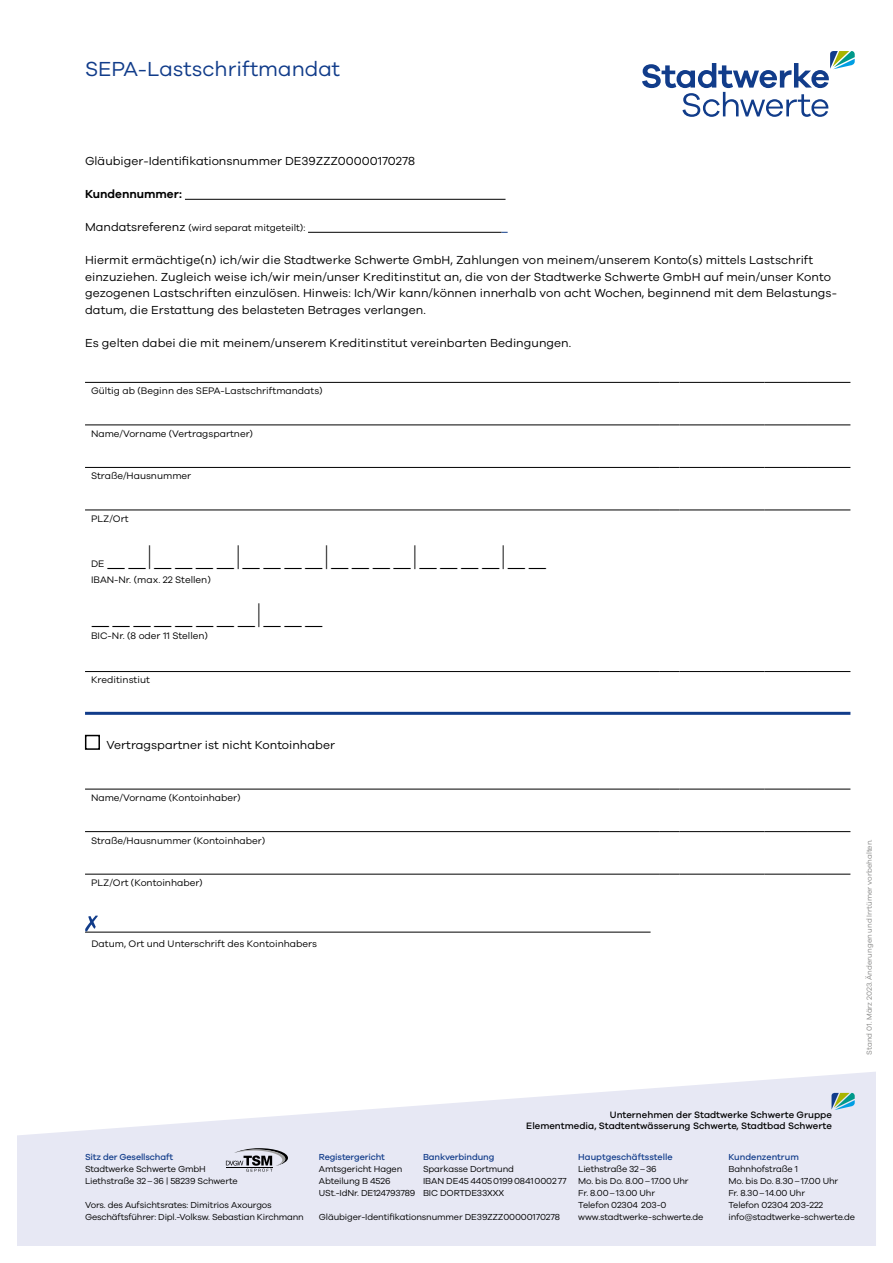
<style>
.page{position:relative;width:893px;height:1263px;background:#fff}
.page>*{position:absolute;margin:0;border:0;box-sizing:border-box;transform-origin:0 0}
.t1{font:21px "Galano Grotesque";color:#113c8a}
.t2{font:17.1px "Galano Grotesque";color:#000;scale:2.17 1}
.t3{font:12px/16.5px "Galano Grotesque";letter-spacing:.005em;color:#000}
.t4{font:600 12px "Galano Grotesque";color:#000}
.t5{font:9.75px "Galano Grotesque";color:#000}
.t6{font:500 9.6px/10.9px "Galano Grotesque";color:#000;text-align:right}
.t7{font:9px/12px "Galano Grotesque";letter-spacing:-.015em;color:#000}
.t8{font:500 9px "Galano Grotesque";letter-spacing:-.015em;color:#113c8a}
.t9{font:7.5px "Galano Grotesque";color:#878786}
.s1{font-size:12px}
.s2{font-size:9.75px}
.s3{font-size:29.25px}
</style>
<div class="page">
<hr style="left:185px;top:199px;width:320px;height:1px;background:#000">
<hr style="left:308px;top:232px;width:194px;height:1px;background:#000">
<hr style="left:85px;top:712px;width:765px;height:3px;background:#113c8a">
<hr style="left:85px;top:932px;width:566px;height:1px;background:#000">
<hr style="left:85px;top:671px;width:574px;height:1px;background:#000">
<svg style="left:659px;top:671px;width:20px;height:1px"></svg>
<hr style="left:679px;top:671px;width:43px;height:1px;background:#000">
<hr style="left:722px;top:671px;width:42px;height:1px;background:#000">
<hr style="left:764px;top:671px;width:43px;height:1px;background:#000">
<hr style="left:807px;top:671px;width:43px;height:1px;background:#000">
<hr style="left:85px;top:382px;width:574px;height:1px;background:#000">
<svg style="left:659px;top:382px;width:20px;height:1px"></svg>
<hr style="left:679px;top:382px;width:43px;height:1px;background:#000">
<hr style="left:722px;top:382px;width:42px;height:1px;background:#000">
<hr style="left:764px;top:382px;width:43px;height:1px;background:#000">
<hr style="left:807px;top:382px;width:43px;height:1px;background:#000">
<hr style="left:85px;top:424px;width:574px;height:1px;background:#000">
<svg style="left:659px;top:424px;width:20px;height:1px"></svg>
<hr style="left:679px;top:424px;width:43px;height:1px;background:#000">
<hr style="left:722px;top:424px;width:42px;height:1px;background:#000">
<hr style="left:764px;top:424px;width:43px;height:1px;background:#000">
<hr style="left:807px;top:424px;width:43px;height:1px;background:#000">
<hr style="left:85px;top:467px;width:574px;height:1px;background:#000">
<svg style="left:659px;top:467px;width:20px;height:1px"></svg>
<hr style="left:679px;top:467px;width:43px;height:1px;background:#000">
<hr style="left:722px;top:467px;width:42px;height:1px;background:#000">
<hr style="left:764px;top:467px;width:43px;height:1px;background:#000">
<hr style="left:807px;top:467px;width:43px;height:1px;background:#000">
<hr style="left:85px;top:510px;width:574px;height:1px;background:#000">
<svg style="left:659px;top:510px;width:20px;height:1px"></svg>
<hr style="left:679px;top:510px;width:43px;height:1px;background:#000">
<hr style="left:722px;top:510px;width:42px;height:1px;background:#000">
<hr style="left:764px;top:510px;width:43px;height:1px;background:#000">
<hr style="left:807px;top:510px;width:43px;height:1px;background:#000">
<hr style="left:85px;top:789px;width:574px;height:1px;background:#000">
<svg style="left:659px;top:789px;width:20px;height:1px"></svg>
<hr style="left:679px;top:789px;width:43px;height:1px;background:#000">
<hr style="left:722px;top:789px;width:42px;height:1px;background:#000">
<hr style="left:764px;top:789px;width:43px;height:1px;background:#000">
<hr style="left:807px;top:789px;width:43px;height:1px;background:#000">
<hr style="left:85px;top:831px;width:574px;height:1px;background:#000">
<svg style="left:659px;top:831px;width:20px;height:1px"></svg>
<hr style="left:679px;top:831px;width:43px;height:1px;background:#000">
<hr style="left:722px;top:831px;width:42px;height:1px;background:#000">
<hr style="left:764px;top:831px;width:43px;height:1px;background:#000">
<hr style="left:807px;top:831px;width:43px;height:1px;background:#000">
<hr style="left:85px;top:874px;width:574px;height:1px;background:#000">
<svg style="left:659px;top:874px;width:20px;height:1px"></svg>
<hr style="left:679px;top:874px;width:43px;height:1px;background:#000">
<hr style="left:722px;top:874px;width:42px;height:1px;background:#000">
<hr style="left:764px;top:874px;width:43px;height:1px;background:#000">
<hr style="left:807px;top:874px;width:43px;height:1px;background:#000">
<svg style="left:85px;top:915px;width:13px;height:16px"></svg>
<svg style="left:17px;top:1072px;width:859px;height:174px;fill:#e7e8f4"></svg>
<svg style="left:226px;top:1148px;width:62px;height:24px"></svg>
<svg style="left:642px;top:51px;width:213px;height:66px"></svg>
<svg style="left:831px;top:1093px;width:24px;height:17px"></svg>
<h1 class="t1" style="left:85px;top:57px;width:257px">SEPA-Lastschriftmandat</h1>
<p class="t3" style="left:85px;top:152px;width:331px">Gläubiger-Identifikationsnummer DE39ZZZ00000170278</p>
<p class="t4" style="left:85px;top:187px;width:98px">Kundennummer:</p>
<p class="t5" style="left:85px;top:222px;width:222px"><span class="s1">Mandatsreferenz</span> (wird separat mitgeteilt):</p>
<p class="t3" style="left:85px;top:251px;width:753px">Hiermit ermächtige(n) ich/wir die Stadtwerke Schwerte GmbH, Zahlungen von meinem/unserem Konto(s) mittels Lastschrift einzuziehen. Zugleich weise ich/wir mein/unser Kreditinstitut an, die von der Stadtwerke Schwerte GmbH auf mein/unser Konto gezogenen Lastschriften einzulösen. Hinweis: Ich/Wir kann/können innerhalb von acht Wochen, beginnend mit dem Belastungs&shy;datum, die Erstattung des belasteten Betrages verlangen.</p>
<p class="t3" style="left:85px;top:334px;width:488px">Es gelten dabei die mit meinem/unserem Kreditinstitut vereinbarten Bedingungen.</p>
<p class="t5" style="left:91px;top:385px;width:233px">Gültig ab (Beginn des SEPA-Lastschriftmandats)</p>
<p class="t5" style="left:91px;top:428px;width:163px">Name/Vorname (Vertragspartner)</p>
<p class="t5" style="left:91px;top:470px;width:102px">Straße/Hausnummer</p>
<p class="t5" style="left:91px;top:513px;width:39px">PLZ/Ort</p>
<h2 class="t2" style="left:91px;top:551px;width:211px"><span class="s2">DE</span> __<span class="s3">|</span> ____<span class="s3">|</span> ____<span class="s3">|</span> ____<span class="s3">|</span> ____<span class="s3">|</span> __</h2>
<p class="t5" style="left:91px;top:574px;width:121px">IBAN-Nr. (max. 22 Stellen)</p>
<h2 class="t2" style="left:91px;top:609px;width:109px">________<span class="s3">|</span> ___</h2>
<p class="t5" style="left:91px;top:630px;width:118px">BIC-Nr. (8 oder 11 Stellen)</p>
<p class="t5" style="left:91px;top:674px;width:60px">Kreditinstiut</p>
<p class="t3" style="left:85px;top:736px;width:251px">■ Vertragspartner ist nicht Kontoinhaber</p>
<p class="t5" style="left:91px;top:792px;width:151px">Name/Vorname (Kontoinhaber)</p>
<p class="t5" style="left:91px;top:834px;width:176px">Straße/Hausnummer (Kontoinhaber)</p>
<p class="t5" style="left:91px;top:877px;width:113px">PLZ/Ort (Kontoinhaber)</p>
<p class="t5" style="left:91px;top:938px;width:227px">Datum, Ort und Unterschrift des Kontoinhabers</p>
<p class="t9" style="left:865px;top:1054px;width:217px;rotate:-90deg">Stand 01. März 2023. Änderungen und Irrtümer vorbehalten.</p>
<p class="t8" style="left:85px;top:1152px;width:90px">Sitz der Gesellschaft</p>
<p class="t7" style="left:85px;top:1163px;width:154px">Stadtwerke Schwerte GmbH<br>Liethstraße 32–36 | 58239 Schwerte</p>
<p class="t7" style="left:85px;top:1199px;width:220px">Vors. des Aufsichtsrates: Dimitrios Axourgos<br>Geschäftsführer: Dipl.-Volksw. Sebastian Kirchmann</p>
<p class="t6" style="left:526px;top:1108px;width:307px">Unternehmen der Stadtwerke Schwerte Gruppe<br>Elementmedia, Stadtentwässerung Schwerte, Stadtbad Schwerte</p>
<p class="t8" style="left:319px;top:1152px;width:68px">Registergericht</p>
<p class="t7" style="left:319px;top:1163px;width:98px">Amtsgericht Hagen<br>Abteilung B 4526<br>USt.-IdNr. DE124793789</p>
<p class="t7" style="left:319px;top:1211px;width:242px">Gläubiger-Identifikationsnummer DE39ZZZ00000170278</p>
<p class="t8" style="left:423px;top:1152px;width:73px">Bankverbindung</p>
<p class="t7" style="left:423px;top:1163px;width:145px">Sparkasse Dortmund<br>IBAN DE45 440501990841000277<br>BIC DORTDE33XXX</p>
<p class="t8" style="left:578px;top:1152px;width:96px">Hauptgeschäftsstelle</p>
<p class="t7" style="left:578px;top:1163px;width:127px">Liethstraße 32–36<br>Mo. bis Do. 8.00–17.00 Uhr<br>Fr. 8.00–13.00 Uhr<br>Telefon 02304 203-0 www.stadtwerke-schwerte.de</p>
<p class="t8" style="left:728px;top:1152px;width:72px">Kundenzentrum</p>
<p class="t7" style="left:728px;top:1163px;width:128px">Bahnhofstraße 1<br>Mo. bis Do. 8.30–17.00 Uhr<br>Fr. 8.30–14.00 Uhr<br>Telefon 02304 203-222 info@stadtwerke-schwerte.de</p>
</div>
